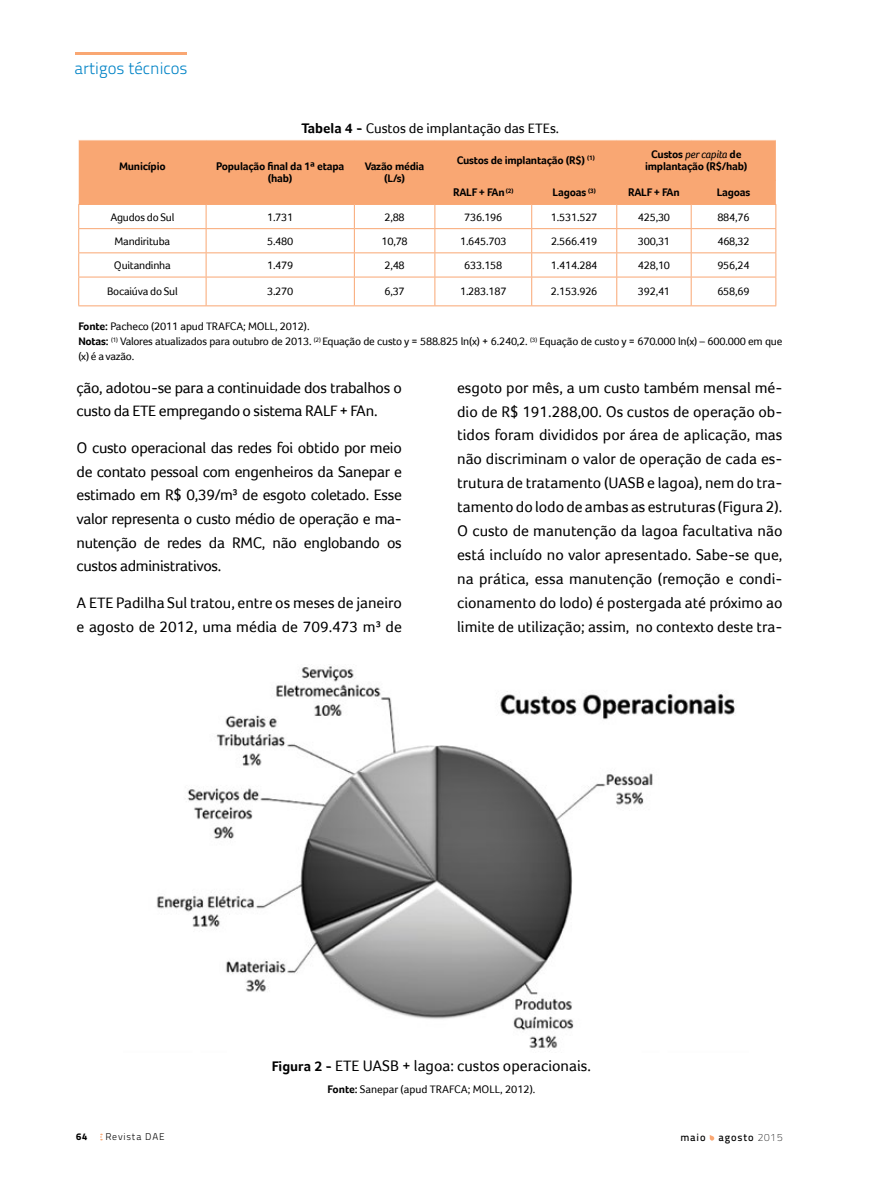
<style>
.page{position:relative;width:893px;height:1191px;background:#fff}
.page>*{position:absolute;margin:0;border:0;box-sizing:border-box;transform-origin:0 0}
.t1{font:300 16.65px "Titillium Text 22 L";color:#0083c6}
.t2{font:15.75px/23.9px "Foco";letter-spacing:-.015em;color:#000}
.t3{font:14.25px "Foco";color:#000}
.t4{font:11.25px/15px "Foco";letter-spacing:-.02em;color:#000}
.t5{font:700 11.25px/12px "Foco";letter-spacing:-.02em;color:#000;text-align:center}
.t6{font:11.25px "Foco";color:#000}
.t7{font:500 10.5px "Titillium Text 22 L";letter-spacing:.08em;color:#000}
.t8{font:300 9.75px "Titillium Text 22 L";letter-spacing:.08em;color:#000}
.t9{font:800 9.75px "Titillium Text 22 L";color:#000}
.s1{font-weight:700}
.s2{font-weight:400;font-style:italic}
.s3{font-weight:700;font-size:14.25px}
.s4{font-weight:100}
</style>
<div class="page">
<div style="left:79px;top:140px;width:697px;height:64px;background:#f9a773"></div>
<svg style="left:79px;top:205px;width:696px;height:100px"></svg>
<hr style="left:435px;top:180px;width:97px;height:1px;background:#f9a773">
<hr style="left:532px;top:180px;width:85px;height:1px;background:#f9a773">
<hr style="left:617px;top:180px;width:74px;height:1px;background:#f9a773">
<hr style="left:691px;top:180px;width:85px;height:1px;background:#f9a773">
<hr style="left:78px;top:204px;width:128px;height:1px;background:#f9a773">
<hr style="left:206px;top:204px;width:148px;height:1px;background:#f9a773">
<hr style="left:354px;top:204px;width:81px;height:1px;background:#f9a773">
<hr style="left:435px;top:204px;width:97px;height:1px;background:#f9a773">
<hr style="left:532px;top:204px;width:85px;height:1px;background:#f9a773">
<hr style="left:617px;top:204px;width:74px;height:1px;background:#f9a773">
<hr style="left:691px;top:204px;width:85px;height:1px;background:#f9a773">
<hr style="left:78px;top:228px;width:128px;height:1px;background:#f9a773">
<hr style="left:206px;top:228px;width:148px;height:1px;background:#f9a773">
<hr style="left:354px;top:228px;width:81px;height:1px;background:#f9a773">
<hr style="left:435px;top:228px;width:97px;height:1px;background:#f9a773">
<hr style="left:532px;top:228px;width:85px;height:1px;background:#f9a773">
<hr style="left:617px;top:228px;width:74px;height:1px;background:#f9a773">
<hr style="left:691px;top:228px;width:85px;height:1px;background:#f9a773">
<hr style="left:78px;top:252px;width:128px;height:1px;background:#f9a773">
<hr style="left:206px;top:252px;width:148px;height:1px;background:#f9a773">
<hr style="left:354px;top:252px;width:81px;height:1px;background:#f9a773">
<hr style="left:435px;top:252px;width:97px;height:1px;background:#f9a773">
<hr style="left:532px;top:252px;width:85px;height:1px;background:#f9a773">
<hr style="left:617px;top:252px;width:74px;height:1px;background:#f9a773">
<hr style="left:691px;top:252px;width:85px;height:1px;background:#f9a773">
<hr style="left:78px;top:277px;width:128px;height:1px;background:#f9a773">
<svg style="left:78px;top:205px;width:1px;height:100px"></svg>
<hr style="left:78px;top:305px;width:128px;height:1px;background:#f9a773">
<hr style="left:206px;top:277px;width:148px;height:1px;background:#f9a773">
<svg style="left:206px;top:205px;width:1px;height:100px"></svg>
<hr style="left:206px;top:305px;width:148px;height:1px;background:#f9a773">
<hr style="left:354px;top:277px;width:81px;height:1px;background:#f9a773">
<svg style="left:354px;top:205px;width:1px;height:100px"></svg>
<hr style="left:354px;top:305px;width:81px;height:1px;background:#f9a773">
<hr style="left:435px;top:277px;width:97px;height:1px;background:#f9a773">
<svg style="left:434px;top:205px;width:1px;height:100px"></svg>
<hr style="left:435px;top:305px;width:97px;height:1px;background:#f9a773">
<hr style="left:532px;top:277px;width:85px;height:1px;background:#f9a773">
<svg style="left:531px;top:205px;width:1px;height:100px"></svg>
<hr style="left:532px;top:305px;width:85px;height:1px;background:#f9a773">
<hr style="left:617px;top:277px;width:74px;height:1px;background:#f9a773">
<svg style="left:616px;top:205px;width:1px;height:100px"></svg>
<hr style="left:617px;top:305px;width:74px;height:1px;background:#f9a773">
<hr style="left:691px;top:277px;width:85px;height:1px;background:#f9a773">
<svg style="left:691px;top:205px;width:1px;height:100px"></svg>
<svg style="left:775px;top:205px;width:1px;height:100px"></svg>
<hr style="left:691px;top:305px;width:85px;height:1px;background:#f9a773">
<img style="left:157px;top:666px;width:578px;height:382px">
<div style="left:406px;top:664px;width:69px;height:80px;background:#fff"></div>
<hr style="left:75px;top:52px;width:112px;height:3px;background:#f9a773">
<svg style="left:710px;top:1135px;width:4px;height:5px"></svg>
<p class="t1" style="left:75px;top:56px;width:115px">artigos técnicos</p>
<p class="t3" style="left:302px;top:120px;width:259px"><span class="s1">Tabela 4 -</span> Custos de implantação das ETEs.</p>
<p class="t5" style="left:119px;top:160px;width:48px">Município</p>
<p class="t5" style="left:216px;top:160px;width:130px">População final da 1ª etapa (hab)</p>
<p class="t5" style="left:365px;top:160px;width:61px">Vazão média (L/s)</p>
<p class="t5" style="left:457px;top:154px;width:139px">Custos de implantação (R$) <sup>(1)</sup></p>
<p class="t5" style="left:645px;top:148px;width:104px">Custos <span class="s2">per capita</span> de implantação (R$/hab)</p>
<p class="t5" style="left:453px;top:186px;width:62px">RALF + FAn <sup>(2)</sup></p>
<p class="t5" style="left:553px;top:186px;width:45px">Lagoas <sup>(3)</sup></p>
<p class="t5" style="left:628px;top:186px;width:53px">RALF + FAn</p>
<p class="t5" style="left:717px;top:186px;width:35px">Lagoas</p>
<p class="t4" style="left:110px;top:209px;width:66px">Agudos do Sul</p>
<p class="t4" style="left:267px;top:209px;width:28px">1.731</p>
<p class="t4" style="left:384px;top:209px;width:22px">2,88</p>
<p class="t4" style="left:464px;top:209px;width:40px">736.196</p>
<p class="t4" style="left:551px;top:209px;width:48px">1.531.527</p>
<p class="t4" style="left:638px;top:209px;width:34px">425,30</p>
<p class="t4" style="left:717px;top:209px;width:34px">884,76</p>
<p class="t4" style="left:115px;top:233px;width:57px">Mandirituba</p>
<p class="t4" style="left:267px;top:233px;width:28px">5.480</p>
<p class="t4" style="left:381px;top:233px;width:28px">10,78</p>
<p class="t4" style="left:460px;top:233px;width:48px">1.645.703</p>
<p class="t4" style="left:551px;top:233px;width:48px">2.566.419</p>
<p class="t4" style="left:638px;top:233px;width:34px">300,31</p>
<p class="t4" style="left:717px;top:233px;width:34px">468,32</p>
<p class="t4" style="left:114px;top:257px;width:58px">Quitandinha</p>
<p class="t4" style="left:267px;top:257px;width:28px">1.479</p>
<p class="t4" style="left:384px;top:257px;width:22px">2,48</p>
<p class="t4" style="left:464px;top:257px;width:40px">633.158</p>
<p class="t4" style="left:551px;top:257px;width:48px">1.414.284</p>
<p class="t4" style="left:638px;top:257px;width:34px">428,10</p>
<p class="t4" style="left:717px;top:257px;width:34px">956,24</p>
<p class="t4" style="left:107px;top:284px;width:72px">Bocaiúva do Sul</p>
<p class="t4" style="left:267px;top:284px;width:28px">3.270</p>
<p class="t4" style="left:384px;top:284px;width:22px">6,37</p>
<p class="t4" style="left:460px;top:284px;width:48px">1.283.187</p>
<p class="t4" style="left:551px;top:284px;width:48px">2.153.926</p>
<p class="t4" style="left:638px;top:284px;width:34px">392,41</p>
<p class="t4" style="left:717px;top:284px;width:34px">658,69</p>
<p class="t4" style="left:78px;top:319px;width:705px"><span class="s1">Fonte:</span> Pacheco (2011 apud TRAFCA; MOLL, 2012).<br><span class="s1">Notas:</span> <sup>(1)</sup> Valores atualizados para outubro de 2013. <sup>(2)</sup> Equação de custo y = 588.825 ln(x) + 6.240,2. <sup>(3)</sup> Equação de custo y = 670.000 ln(x) – 600.000 em que (x) é a vazão.</p>
<p class="t2" style="left:77px;top:375px;width:327px">ção, adotou-se para a continuidade dos trabalhos o custo da ETE empregando o sistema RALF + FAn.</p>
<p class="t2" style="left:77px;top:435px;width:327px;text-align:justify">O custo operacional das redes foi obtido por meio de contato pessoal com engenheiros da Sanepar e estimado em R$ 0,39/m³ de esgoto coletado. Esse valor representa o custo médio de operação e ma&shy;nutenção de redes da RMC, não englobando os custos administrativos.</p>
<p class="t2" style="left:77px;top:590px;width:327px">A ETE Padilha Sul tratou, entre os meses de janeiro e agosto de 2012, uma média de 709.473 m³ de</p>
<p class="t2" style="left:457px;top:375px;width:327px;text-align:justify">esgoto por mês, a um custo também mensal mé&shy;dio de R$ 191.288,00. Os custos de operação ob&shy;tidos foram divididos por área de aplicação, mas não discriminam o valor de operação de cada es&shy;trutura de tratamento (UASB e lagoa), nem do tra&shy;tamento do lodo de ambas as estruturas (Figura 2).<br>O custo de manutenção da lagoa facultativa não está incluído no valor apresentado. Sabe-se que, na prática, essa manutenção (remoção e condi&shy;cionamento do lodo) é postergada até próximo ao limite de utilização; assim, no contexto deste tra-</p>
<p class="t9" style="left:76px;top:1129px;width:13px">64</p>
<p class="t8" style="left:105px;top:1129px;width:61px">Revista DAE</p>
<p class="t2" style="left:272px;top:1053px;width:321px"><span class="s3">Figura 2 -</span> ETE UASB + lagoa: custos operacionais.</p>
<p class="t6" style="left:327px;top:1082px;width:209px"><span class="s1">Fonte:</span> Sanepar (apud TRAFCA; MOLL, 2012).</p>
<p class="t7" style="left:680px;top:1129px;width:104px">maio agosto <span class="s4">2015</span></p>
</div>
